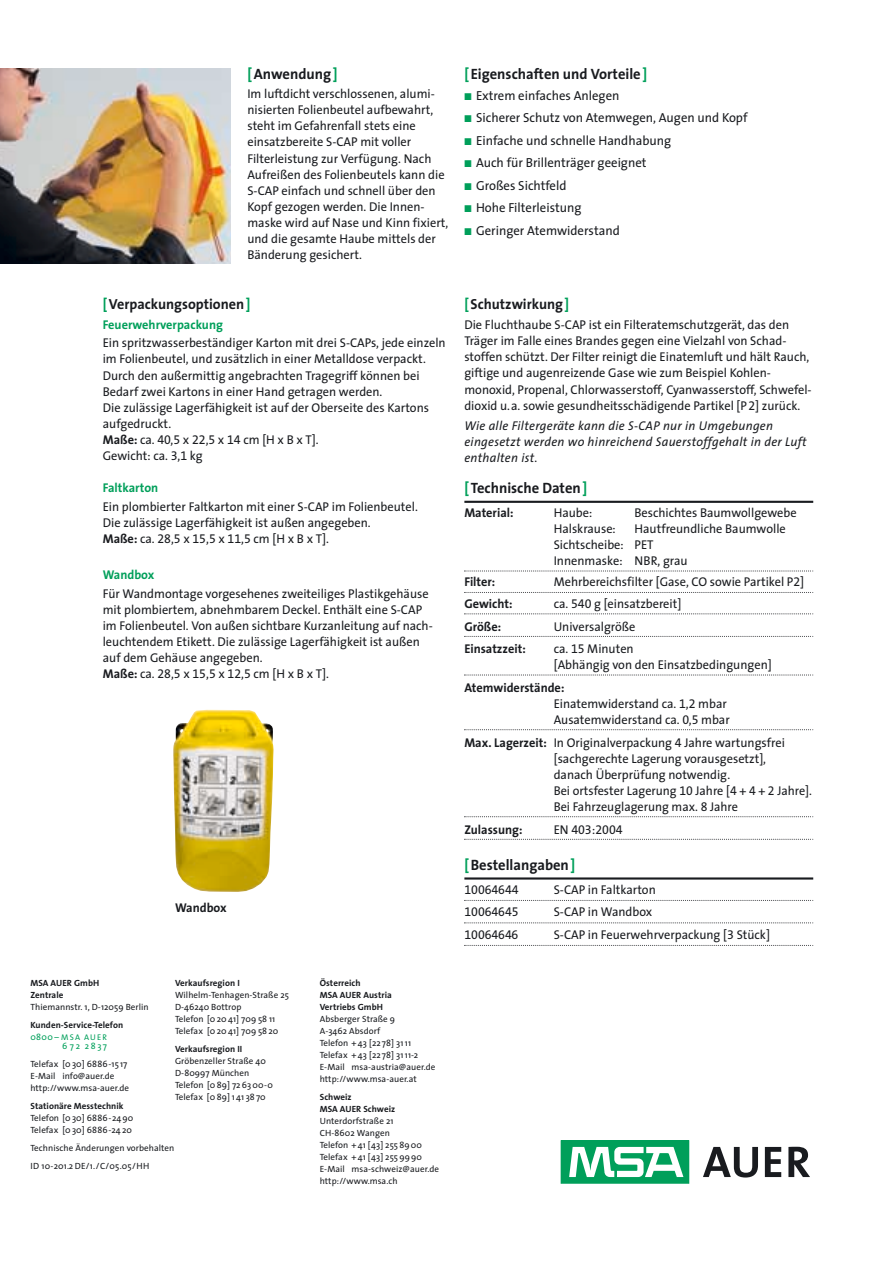
<style>
.page{position:relative;width:893px;height:1263px;background:#fff}
.page>*{position:absolute;margin:0;border:0;box-sizing:border-box;transform-origin:0 0}
.t1{font:700 15px "The Sans Spezial";color:#191b1f}
.t2{font:700 15px "The Sans Spezial CE";color:#191b1f}
.t3{font:700 14.7px "The Sans Spezial";color:#191b1f}
.t4{font:700 14.7px "The Sans Spezial CE";color:#191b1f}
.t5{font:13.2px "The Sans Spezial CE";color:#191b1f}
.t6{font:12.75px/16px "The Sans Spezial";color:#191b1f}
.t7{font:italic 12.75px/16px "The Sans";letter-spacing:.025em;color:#191b1f}
.t8{font:700 12.75px "The Sans Spezial";color:#191b1f}
.t9{font:700 12.75px "The Sans Spezial";color:#009f5a}
.t10{font:700 12.75px "The Sans Spezial CE";color:#009f5a}
.t11{font:700 12.75px "The Sans Spezial CE";color:#191b1f}
.t12{font:9px/12px "The Sans";letter-spacing:.005em;color:#191b1f}
.t13{font:700 9px/12px "The Sans";letter-spacing:.005em;color:#191b1f}
.t14{font:700 9px "The Sans Spezial";letter-spacing:.005em;color:#191b1f}
.t15{font:9px "The Sans";letter-spacing:.19em;color:#009f5a}
.t16{font:8.25px "The Sans";letter-spacing:.14em;color:#009f5a}
.s1{color:#009f5a}
.s2{font-weight:700}
.s3{font-size:9px}
</style>
<div class="page">
<svg style="left:703px;top:1147px;width:55px;height:31px"></svg>
<svg style="left:764px;top:1147px;width:17px;height:30px"></svg>
<svg style="left:788px;top:1147px;width:22px;height:30px"></svg>
<div style="left:561px;top:1141px;width:127px;height:42px;background:#009f5a"></div>
<svg style="left:569px;top:1147px;width:114px;height:30px"></svg>
<hr style="left:464px;top:501px;width:349px;height:2px;background:#191b1f">
<svg style="left:464px;top:571px;width:349px;height:1px"></svg>
<svg style="left:464px;top:592px;width:349px;height:1px"></svg>
<svg style="left:464px;top:613px;width:349px;height:1px"></svg>
<svg style="left:464px;top:636px;width:349px;height:1px"></svg>
<svg style="left:464px;top:675px;width:349px;height:1px"></svg>
<svg style="left:464px;top:729px;width:349px;height:1px"></svg>
<svg style="left:464px;top:816px;width:349px;height:1px"></svg>
<svg style="left:464px;top:839px;width:349px;height:1px"></svg>
<hr style="left:464px;top:877px;width:349px;height:3px;background:#191b1f">
<svg style="left:464px;top:900px;width:349px;height:1px"></svg>
<svg style="left:464px;top:922px;width:349px;height:1px"></svg>
<svg style="left:464px;top:945px;width:349px;height:1px"></svg>
<img style="left:173px;top:710px;width:100px;height:182px">
<img style="left:1px;top:68px;width:229px;height:196px">
<p class="t1" style="left:247px;top:68px;width:92px"><span class="s1">[</span>Anwendung<span class="s1">]</span></p>
<p class="t6" style="left:247px;top:87px;width:202px">Im luftdicht verschlossenen, alumi&shy;nisierten Folienbeutel aufbewahrt, steht im Gefahrenfall stets eine einsatzbereite S-CAP mit voller Filterleistung zur Verfügung. Nach Aufreißen des Folienbeutels kann die S-CAP einfach und schnell über den Kopf gezogen werden. Die Innen&shy;maske wird auf Nase und Kinn fixiert, und die gesamte Haube mittels der Bänderung gesichert.</p>
<p class="t3" style="left:103px;top:298px;width:149px"><span class="s1">[</span>Verpackungsoptionen<span class="s1">]</span></p>
<p class="t9" style="left:103px;top:320px;width:122px">Feuerwehrverpackung</p>
<p class="t6" style="left:103px;top:336px;width:344px">Ein spritzwasserbeständiger Karton mit drei S-CAPs, jede einzeln im Folienbeutel, und zusätzlich in einer Metalldose verpackt.<br>Durch den außermittig angebrachten Tragegriff können bei Bedarf zwei Kartons in einer Hand getragen werden.<br>Die zulässige Lagerfähigkeit ist auf der Oberseite des Kartons aufgedruckt.<br><span class="s2">Maße:</span> ca. 40,5 x 22,5 x 14 cm [H x B x T].<br>Gewicht: ca. 3,1 kg</p>
<p class="t10" style="left:103px;top:483px;width:57px">Faltkarton</p>
<p class="t6" style="left:103px;top:500px;width:316px">Ein plombierter Faltkarton mit einer S-CAP im Folienbeutel.<br>Die zulässige Lagerfähigkeit ist außen angegeben.<br><span class="s2">Maße:</span> ca. 28,5 x 15,5 x 11,5 cm [H x B x T].</p>
<p class="t10" style="left:103px;top:570px;width:53px">Wandbox</p>
<p class="t6" style="left:103px;top:587px;width:331px">Für Wandmontage vorgesehenes zweiteiliges Plastikgehäuse mit plombiertem, abnehmbarem Deckel. Enthält eine S-CAP im Folienbeutel. Von außen sichtbare Kurzanleitung auf nach&shy;leuchtendem Etikett. Die zulässige Lagerfähigkeit ist außen auf dem Gehäuse angegeben.<br><span class="s2">Maße:</span> ca. 28,5 x 15,5 x 12,5 cm [H x B x T].</p>
<p class="t11" style="left:175px;top:902px;width:53px">Wandbox</p>
<p class="t13" style="left:175px;top:978px;width:66px">Verkaufsregion I</p>
<p class="t12" style="left:175px;top:990px;width:115px">Wilhelm-Tenhagen-Straße 25<br>D-46240 Bottrop<br>Telefon [0 20 41] 709 58 11<br>Telefax [0 20 41] 709 5820</p>
<p class="t13" style="left:175px;top:1044px;width:69px">Verkaufsregion II</p>
<p class="t12" style="left:175px;top:1056px;width:99px">Gröbenzeller Straße 40<br>D-80997 München<br>Telefon [0 89] 72 63 00-0<br>Telefax [0 89] 1 41 38 70</p>
<p class="t13" style="left:30px;top:978px;width:70px">MSA AUER GmbH<br>Zentrale</p>
<p class="t12" style="left:30px;top:1002px;width:120px">Thiemannstr. 1, D-12059 Berlin</p>
<p class="t14" style="left:30px;top:1022px;width:94px">Kunden-Service-Telefon</p>
<p class="t16" style="left:30px;top:1034px;width:78px"><span class="s3">0800–</span> MSA AUER</p>
<p class="t15" style="left:62px;top:1042px;width:47px">672 2837</p>
<p class="t12" style="left:30px;top:1058px;width:100px">Telefax [0 30] 6886-15 17<br>E-Mail info@auer.de http://www.msa-auer.de</p>
<p class="t14" style="left:30px;top:1102px;width:95px">Stationäre Messtechnik</p>
<p class="t12" style="left:30px;top:1112px;width:104px">Telefon [0 30] 6886-24 90<br>Telefax [0 30] 6886-24 20</p>
<p class="t12" style="left:30px;top:1139px;width:145px;line-height:18px">Technische Änderungen vorbehalten<br>ID 10-201.2 DE/1./C/05.05/HH</p>
<p class="t13" style="left:320px;top:978px;width:74px">Österreich<br>MSA AUER Austria<br>Vertriebs GmbH</p>
<p class="t12" style="left:320px;top:1014px;width:117px">Absberger Straße 9<br>A-3462 Absdorf<br>Telefon + 43 [22 78] 31 11<br>Telefax + 43 [22 78] 31 11-2<br>E-Mail msa-austria@auer.de http://www.msa-auer.at</p>
<p class="t13" style="left:320px;top:1092px;width:77px">Schweiz<br>MSA AUER Schweiz</p>
<p class="t12" style="left:320px;top:1116px;width:121px">Unterdorfstraße 21<br>CH-8602 Wangen<br>Telefon + 41 [43] 255 89 00<br>Telefax + 41 [43] 255 99 90<br>E-Mail msa-schweiz@auer.de http://www.msa.ch</p>
<p class="t2" style="left:464px;top:68px;width:184px"><span class="s1">[</span>Eigenschaften und Vorteile<span class="s1">]</span></p>
<p class="t5" style="left:464px;top:90px;width:157px"><span class="s1">■</span> Extrem einfaches Anlegen</p>
<p class="t5" style="left:464px;top:113px;width:284px"><span class="s1">■</span> Sicherer Schutz von Atemwegen, Augen und Kopf</p>
<p class="t5" style="left:464px;top:135px;width:208px"><span class="s1">■</span> Einfache und schnelle Handhabung</p>
<p class="t5" style="left:464px;top:158px;width:184px"><span class="s1">■</span> Auch für Brillenträger geeignet</p>
<p class="t5" style="left:464px;top:180px;width:104px"><span class="s1">■</span> Großes Sichtfeld</p>
<p class="t5" style="left:464px;top:203px;width:119px"><span class="s1">■</span> Hohe Filterleistung</p>
<p class="t5" style="left:464px;top:225px;width:157px"><span class="s1">■</span> Geringer Atemwiderstand</p>
<p class="t4" style="left:464px;top:298px;width:106px"><span class="s1">[</span>Schutzwirkung<span class="s1">]</span></p>
<p class="t6" style="left:464px;top:318px;width:349px">Die Fluchthaube S-CAP ist ein Filteratemschutzgerät, das den Träger im Falle eines Brandes gegen eine Vielzahl von Schad&shy;stoffen schützt. Der Filter reinigt die Einatemluft und hält Rauch, giftige und augenreizende Gase wie zum Beispiel Kohlen&shy;monoxid, Propenal, Chlorwasserstoff, Cyanwasserstoff, Schwefel&shy;dioxid u.a. sowie gesundheitsschädigende Partikel [P 2] zurück.</p>
<p class="t7" style="left:464px;top:419px;width:344px">Wie alle Filtergeräte kann die S-CAP nur in Umgebungen eingesetzt werden wo hinreichend Sauerstoffgehalt in der Luft enthalten ist.</p>
<p class="t1" style="left:464px;top:482px;width:124px"><span class="s1">[</span>Technische Daten<span class="s1">]</span></p>
<p class="t8" style="left:464px;top:507px;width:51px">Material:</p>
<p class="t6" style="left:553px;top:506px;width:40px">Haube:</p>
<p class="t6" style="left:634px;top:506px;width:164px">Beschichtes Baumwollgewebe</p>
<p class="t6" style="left:553px;top:522px;width:64px">Halskrause:</p>
<p class="t6" style="left:553px;top:522px;width:233px;text-indent:81px">Hautfreundliche Baumwolle<br>Sichtscheibe: PET<br>Innenmaske: NBR, grau</p>
<p class="t8" style="left:464px;top:576px;width:32px">Filter:</p>
<p class="t6" style="left:553px;top:575px;width:252px">Mehrbereichsfilter [Gase, CO sowie Partikel P2]</p>
<p class="t8" style="left:464px;top:599px;width:50px">Gewicht:</p>
<p class="t6" style="left:553px;top:597px;width:129px">ca. 540 g [einsatzbereit]</p>
<p class="t8" style="left:464px;top:621px;width:38px">Größe:</p>
<p class="t6" style="left:553px;top:620px;width:83px">Universalgröße</p>
<p class="t8" style="left:464px;top:644px;width:63px">Einsatzzeit:</p>
<p class="t6" style="left:553px;top:642px;width:219px">ca. 15 Minuten<br>[Abhängig von den Einsatzbedingungen]</p>
<p class="t8" style="left:464px;top:682px;width:101px">Atemwiderstände:</p>
<p class="t6" style="left:553px;top:697px;width:177px">Einatemwiderstand ca. 1,2 mbar<br>Ausatemwiderstand ca. 0,5 mbar</p>
<p class="t6" style="left:553px;top:735px;width:260px;text-indent:-89px"><span class="s2">Max. Lagerzeit:</span> In Originalverpackung 4 Jahre wartungsfrei [sachgerechte Lagerung vorausgesetzt],<br>danach Überprüfung notwendig.<br>Bei ortsfester Lagerung 10 Jahre [4 + 4 + 2 Jahre].<br>Bei Fahrzeuglagerung max. 8 Jahre</p>
<p class="t8" style="left:464px;top:824px;width:59px">Zulassung:</p>
<p class="t6" style="left:553px;top:822px;width:70px">EN 403:2004</p>
<p class="t1" style="left:464px;top:859px;width:112px"><span class="s1">[</span>Bestellangaben<span class="s1">]</span></p>
<p class="t6" style="left:464px;top:883px;width:56px">10064644</p>
<p class="t6" style="left:553px;top:883px;width:104px">S-CAP in Faltkarton</p>
<p class="t6" style="left:464px;top:905px;width:56px">10064645</p>
<p class="t6" style="left:553px;top:905px;width:100px">S-CAP in Wandbox</p>
<p class="t6" style="left:464px;top:928px;width:55px">10064646</p>
<p class="t6" style="left:553px;top:928px;width:218px">S-CAP in Feuerwehrverpackung [3 Stück]</p>
</div>
